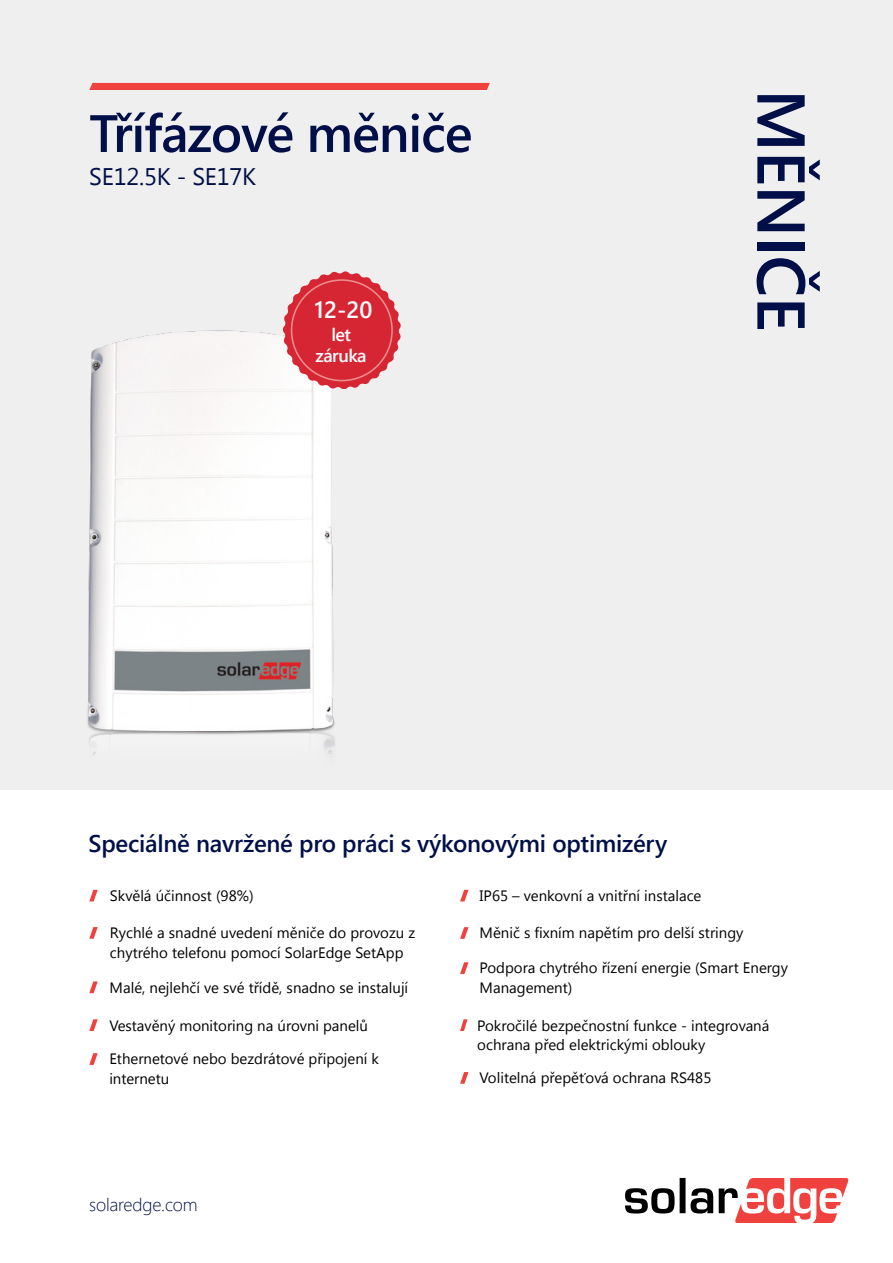
<style>
.page{position:relative;width:893px;height:1263px;background:#fff}
.page>*{position:absolute;margin:0;border:0;box-sizing:border-box;transform-origin:0 0}
.t1{font:600 67.5px "Segoe UI";letter-spacing:-.01em;color:#000f47}
.t2{font:600 52.5px "Segoe UI";letter-spacing:-.02em;color:#000f47}
.t3{font:600 24px "Segoe UI";letter-spacing:-.01em;color:#000f47}
.t4{font:24px "Segoe UI";letter-spacing:-.01em;color:#000f47}
.t5{font:600 23.4px "Segoe UI";color:#fff}
.t6{font:300 18px "Segoe UI";letter-spacing:-.01em;color:#000f47}
.t7{font:600 18px/21.6px "Segoe UI";letter-spacing:-.03em;color:#fff;text-align:center}
.t8{font:15px/19.6px "Segoe UI";color:#000}
</style>
<div class="page">
<div style="left:0;top:0;width:893px;height:1249px;background:#efefef"></div>
<div style="left:0;top:790px;width:893px;height:473px;background:#fff"></div>
<svg style="left:625px;top:1178px;width:223px;height:45px"></svg>
<div style="left:89px;top:83px;width:401px;height:7px;background:#ef413d"></div>
<svg style="left:89px;top:890px;width:9px;height:11px"></svg>
<svg style="left:89px;top:927px;width:9px;height:12px"></svg>
<svg style="left:460px;top:890px;width:8px;height:11px"></svg>
<svg style="left:460px;top:927px;width:8px;height:12px"></svg>
<svg style="left:89px;top:981px;width:9px;height:12px"></svg>
<svg style="left:89px;top:1019px;width:9px;height:12px"></svg>
<svg style="left:89px;top:1053px;width:9px;height:12px"></svg>
<svg style="left:460px;top:962px;width:8px;height:12px"></svg>
<svg style="left:460px;top:1019px;width:7px;height:12px"></svg>
<svg style="left:460px;top:1072px;width:8px;height:12px"></svg>
<img style="left:87px;top:330px;width:248px;height:408px">
<svg style="left:282px;top:271px;width:119px;height:118px"></svg>
<div style="left:291px;top:279px;width:102px;height:102px;border:2px solid #eb8e8f;border-radius:50%"></div>
<h2 class="t2" style="left:89px;top:91px;width:385px">Třífázové měniče</h2>
<h3 class="t4" style="left:89px;top:160px;width:168px">SE12.5 -K SE17K</h3>
<h3 class="t5" style="left:315px;top:291px;width:59px">12-20</h3>
<p class="t7" style="left:316px;top:323px;width:53px">let záruka</p>
<h1 class="t1" style="left:836px;top:89px;width:244px;rotate:90deg">MĚNIČE</h1>
<h3 class="t3" style="left:89px;top:824px;width:580px">Speciálně navržené pro práci s výkonovými optimizéry</h3>
<p class="t8" style="left:110px;top:885px;width:145px">Skvělá účinnost )98%(</p>
<p class="t8" style="left:110px;top:922px;width:307px">Rychlé a snadné uvedení měniče do provozu z chytrého telefonu pomocí SolarEdge SetApp</p>
<p class="t8" style="left:480px;top:885px;width:223px">IP65 – venkovní a vnitřní instalace</p>
<p class="t8" style="left:480px;top:922px;width:265px">Měnič s fixním napětím pro delší stringy</p>
<p class="t8" style="left:480px;top:958px;width:310px">Podpora chytrého řízení energie (Smart Energy<br>Management(</p>
<p class="t8" style="left:477px;top:1015px;width:294px">Pokročilé bezpečnostní funkce - integrovaná ochrana před elektrickými oblouky</p>
<p class="t8" style="left:480px;top:1067px;width:233px">Volitelná přepěťová ochrana RS485</p>
<p class="t8" style="left:110px;top:977px;width:300px">Malé, nejlehčí ve své třídě, snadno se instalují</p>
<p class="t8" style="left:109px;top:1015px;width:260px">Vestavěný monitoring na úrovni panelů</p>
<p class="t8" style="left:109px;top:1048px;width:271px">Ethernetové nebo bezdrátové připojení k internetu</p>
<p class="t6" style="left:89px;top:1188px;width:110px">solaredge.com</p>
</div>
